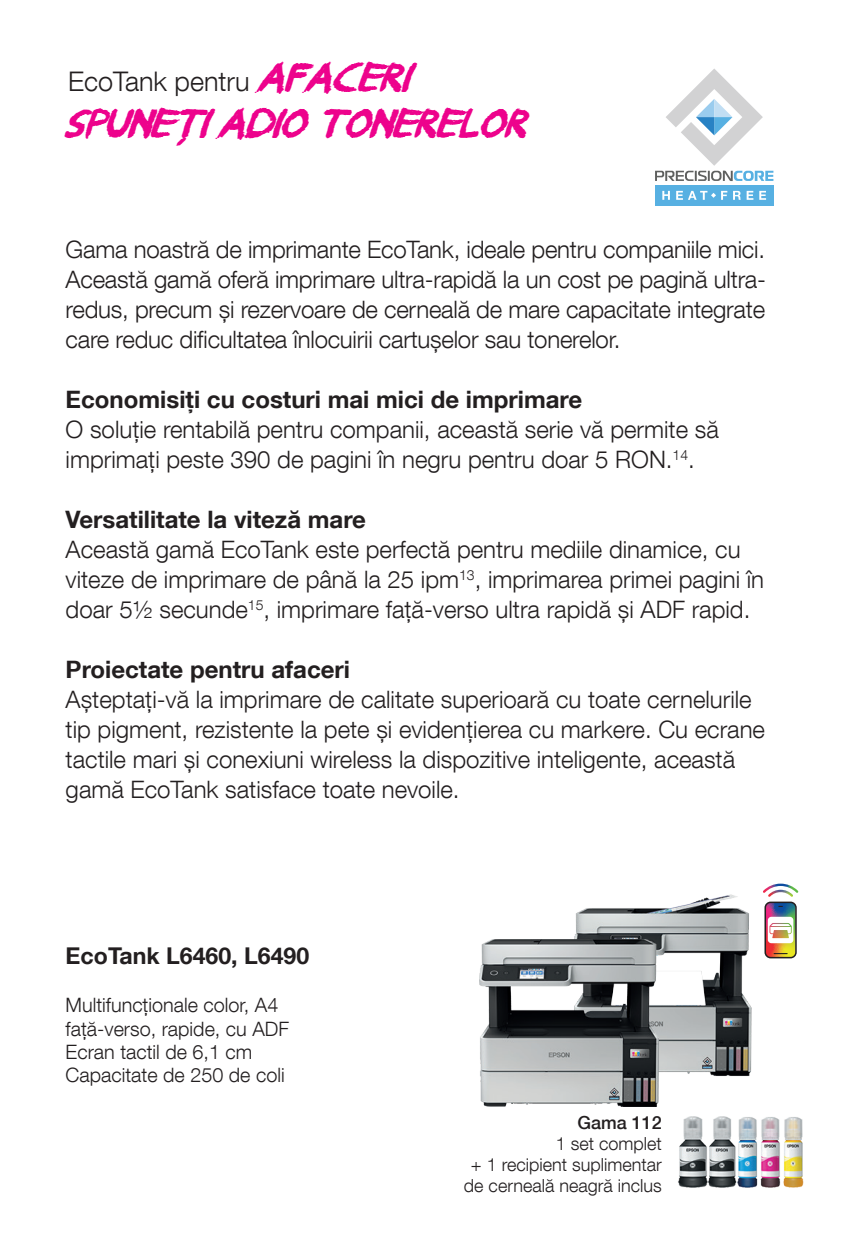
<style>
.page{position:relative;width:842px;height:1259px;background:#fff}
.page>*{position:absolute;margin:0;border:0;box-sizing:border-box;transform-origin:0 0}
.t1{font:italic 700 39px "paintbrushdd";color:#ed028c}
.t2{font:300 27px "Helvetica Neue LT Com";color:#231f20}
.t3{font:300 24px/30px "Helvetica Neue LT Com";color:#231f20}
.t4{font:700 24px "Helvetica Neue LT Com";color:#231f20}
.t5{font:700 23.1px "Helvetica Neue LT Com";color:#231f20}
.t6{font:300 19.8px "Helvetica Neue LT Com";color:#231f20}
.BODY{font:300 18px/21px "Helvetica Neue LT Com";color:#231f20;text-align:center}
.BODY_MEDIUM{font:500 18px "Helvetica Neue LT Com";color:#231f20}
.s1{font-family:"paintbrushdd";font-weight:700;font-style:italic;font-size:39px;color:#ed028c}
</style>
<div class="page">
<img style="left:678px;top:1117px;width:126px;height:70px">
<div style="left:655px;top:185px;width:118px;height:20px;background:#57b0e2"></div>
<svg style="left:759px;top:191px;width:7px;height:9px"></svg>
<svg style="left:747px;top:191px;width:6px;height:9px"></svg>
<svg style="left:733px;top:191px;width:8px;height:9px"></svg>
<svg style="left:676px;top:191px;width:51px;height:9px"></svg>
<svg style="left:662px;top:191px;width:8px;height:9px"></svg>
<svg style="left:655px;top:68px;width:118px;height:113px"></svg>
<img style="left:574px;top:894px;width:210px;height:226px">
<img style="left:480px;top:939px;width:178px;height:168px">
<img style="left:763px;top:883px;width:35px;height:75px">
<h2 class="t2" style="left:68px;top:65px;width:342px">EcoTank pentru <span class="s1">AFACERI</span></h2>
<p class="t1" style="left:64px;top:94px;width:463px">SPUNEȚI ADIO TONERELOR</p>
<p class="t3" style="left:66px;top:234px;width:702px;text-align:justify">Gama noastră de imprimante EcoTank, ideale pentru companiile mici.<br>Această gamă oferă imprimare ultra-rapidă la un cost pe pagină ultra&shy;redus, precum și rezervoare de cerneală de mare capacitate integrate care reduc dificultatea înlocuirii cartușelor sau tonerelor.</p>
<p class="t4" style="left:66px;top:384px;width:518px">Economisiți cu costuri mai mici de imprimare</p>
<p class="t3" style="left:66px;top:414px;width:655px">O soluție rentabilă pentru companii, această serie vă permite să imprimați peste 390 de pagini în negru pentru doar 5 RON.<sup>14</sup>.</p>
<p class="t4" style="left:66px;top:504px;width:302px">Versatilitate la viteză mare</p>
<p class="t3" style="left:66px;top:534px;width:700px">Această gamă EcoTank este perfectă pentru mediile dinamice, cu viteze de imprimare de până la 25 ipm<sup>13</sup>, imprimarea primei pagini în doar 5½ secunde<sup>15</sup>, imprimare față-verso ultra rapidă și ADF rapid.</p>
<p class="t4" style="left:66px;top:654px;width:286px">Proiectate pentru afaceri</p>
<p class="t3" style="left:66px;top:684px;width:701px">Așteptați-vă la imprimare de calitate superioară cu toate cernelurile tip pigment, rezistente la pete și evidențierea cu markere. Cu ecrane tactile mari și conexiuni wireless la dispozitive inteligente, această gamă EcoTank satisface toate nevoile.</p>
<p class="t5" style="left:66px;top:941px;width:245px">EcoTank L6460, L6490</p>
<p class="t6" style="left:66px;top:993px;width:214px">Multifuncționale color, A4</p>
<p class="t6" style="left:66px;top:1016px;width:225px">față-verso, rapide, cu ADF</p>
<p class="t6" style="left:66px;top:1039px;width:188px">Ecran tactil de 6,1 cm</p>
<p class="t6" style="left:66px;top:1062px;width:221px">Capacitate de 250 de coli</p>
<p class="BODY_MEDIUM" style="left:577px;top:1112px;width:86px">Gama 112</p>
<p class="BODY" style="left:556px;top:1133px;width:108px">1 set complet</p>
<p class="BODY" style="left:464px;top:1154px;width:199px">+ 1 recipient suplimentar de cerneală neagră inclus</p>
</div>
